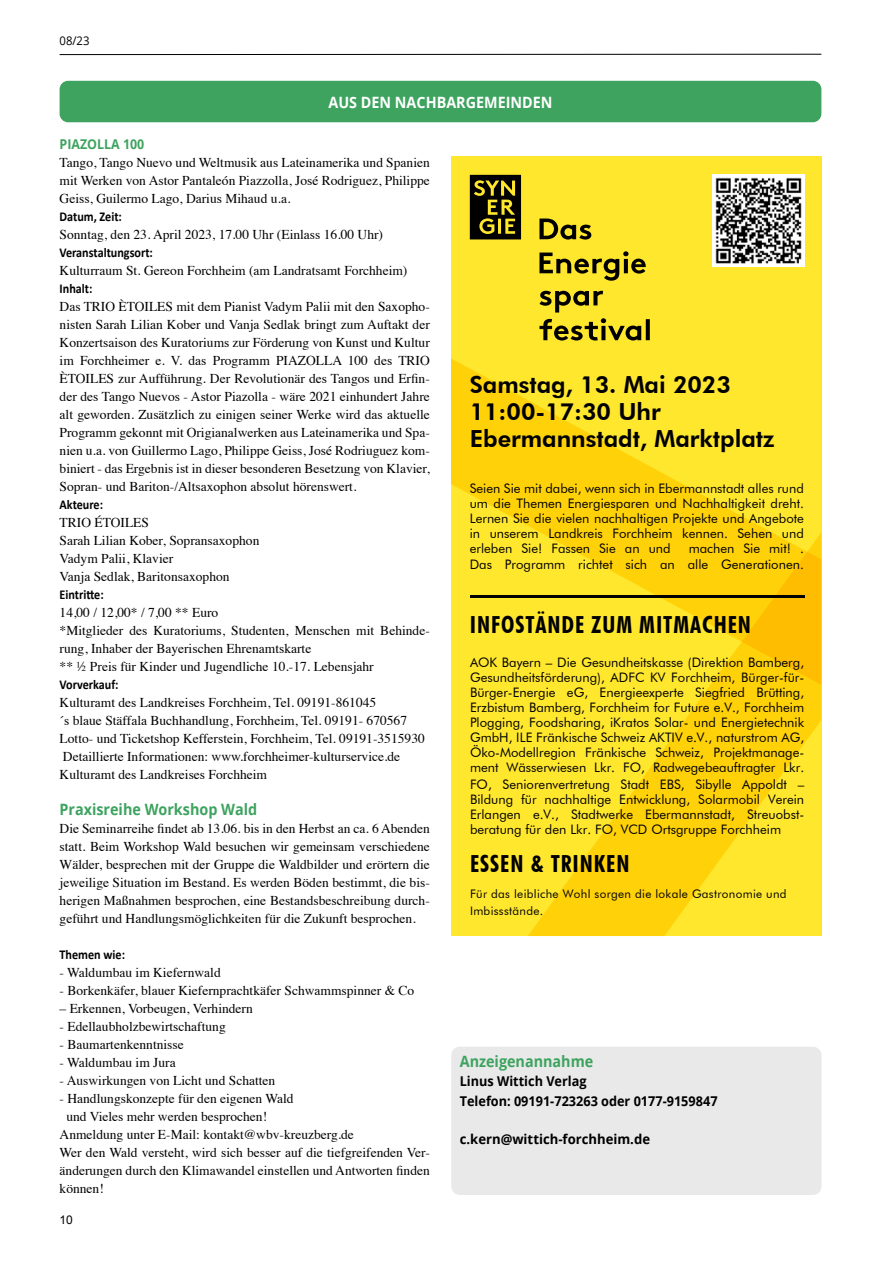
<style>
.page{position:relative;width:881px;height:1263px;background:#fff}
.page>*{position:absolute;margin:0;border:0;box-sizing:border-box;transform-origin:0 0}
.t1{font:800 23.55px/26.8px "Futura BT";color:#000}
.t2{font:700 condensed 23.55px "Futura BT";letter-spacing:.04em;color:#000}
.t3{font:700 15.6px "Open Sans";color:#3da35f;scale:.92 1}
.t4{font:700 15.6px "Open Sans";color:#fff;scale:.92 1}
.t5{font:13.5px/18px "Times";color:#000;text-align:justify}
.t6{font:700 13.5px "Calibri";color:#000;scale:.9 1}
.t7{font:700 13.5px/19.2px "Open Sans";color:#000;scale:.94 1}
.t8{font:700 13.5px "Open Sans";color:#000}
.t9{font:700 13.5px "Open Sans";color:#3da35f;scale:.92 1}
.t10{font:13.05px/15px "Futura BT";color:#000;text-align:justify}
.t11{font:12px "Open Sans";color:#000;scale:.94 1}
.t12{font:12px "Arial";color:#000}
.t13{font:11.85px/16.8px "Futura BT";letter-spacing:.025em;color:#000}
</style>
<div class="page">
<hr style="left:60px;top:54px;width:761px;height:1px;background:#000">
<div style="left:60px;top:81px;width:761px;height:41px;background:#3da35f;border-radius:9px"></div>
<div style="left:451px;top:156px;width:370px;height:780px;background:#ffe72e"></div>
<svg style="left:528px;top:685px;width:258px;height:251px"></svg>
<svg style="left:451px;top:359px;width:335px;height:326px"></svg>
<svg style="left:786px;top:174px;width:35px;height:594px"></svg>
<img style="left:712px;top:175px;width:91px;height:91px">
<hr style="left:470px;top:595px;width:334px;height:3px;background:#000">
<svg style="left:469px;top:175px;width:52px;height:64px"></svg>
<svg style="left:539px;top:251px;width:106px;height:30px"></svg>
<svg style="left:539px;top:218px;width:52px;height:22px"></svg>
<svg style="left:539px;top:291px;width:110px;height:49px"></svg>
<div style="left:451px;top:1047px;width:370px;height:148px;background:#e9e9e9;border-radius:9px"></div>
<p class="t11" style="left:60px;top:32px;width:33px">08/23</p>
<p class="t4" style="left:328px;top:91px;width:245px">AUS DEN NACHBARGEMEINDEN</p>
<p class="t9" style="left:60px;top:134px;width:94px">PIAZOLLA 100</p>
<p class="t5" style="left:60px;top:152px;width:371px">Tango, Tango Nuevo und Weltmusik aus Lateinamerika und Spanien mit Werken von Astor Pantaleón Piazzolla, José Rodriguez, Philippe Geiss, Guilermo Lago, Darius Mihaud u.a.</p>
<p class="t6" style="left:60px;top:207px;width:71px">Datum, Zeit:</p>
<p class="t5" style="left:60px;top:224px;width:325px">Sonntag, den 23. April 2023, 17.00 Uhr (Einlass 16.00 Uhr)</p>
<p class="t6" style="left:60px;top:243px;width:105px">Veranstaltungsort:</p>
<p class="t5" style="left:60px;top:260px;width:349px">Kulturraum St. Gereon Forchheim (am Landratsamt Forchheim)</p>
<p class="t6" style="left:60px;top:279px;width:38px">Inhalt:</p>
<p class="t5" style="left:60px;top:296px;width:371px">Das TRIO ÈTOILES mit dem Pianist Vadym Palii mit den Saxopho&shy;nisten Sarah Lilian Kober und Vanja Sedlak bringt zum Auftakt der Konzertsaison des Kuratoriums zur Förderung von Kunst und Kultur im Forchheimer e. V. das Programm PIAZOLLA 100 des TRIO ÈTOILES zur Aufführung. Der Revolutionär des Tangos und Erfin&shy;der des Tango Nuevos - Astor Piazolla - wäre 2021 einhundert Jahre alt geworden. Zusätzlich zu einigen seiner Werke wird das aktuelle Programm gekonnt mit Origianalwerken aus Lateinamerika und Spa&shy;nien u.a. von Guillermo Lago, Philippe Geiss, José Rodriuguez kom&shy;biniert - das Ergebnis ist in dieser besonderen Besetzung von Klavier, Sopran- und Bariton-/Altsaxophon absolut hörenswert.</p>
<p class="t6" style="left:60px;top:495px;width:50px">Akteure:</p>
<p class="t5" style="left:60px;top:512px;width:201px;text-align:left">TRIO ÉTOILES<br>Sarah Lilian Kober, Sopransaxophon<br>Vadym Palii, Klavier<br>Vanja Sedlak, Baritonsaxophon</p>
<p class="t6" style="left:60px;top:585px;width:51px">Eintritte:</p>
<p class="t5" style="left:60px;top:602px;width:371px;text-align:left">14,00 / 12,00* / 7,00 ** Euro<br>*Mitglieder des Kuratoriums, Studenten, Menschen mit Behinde&shy;rung, Inhaber der Bayerischen Ehrenamtskarte<br>** ½ Preis für Kinder und Jugendliche 10.-17. Lebensjahr</p>
<p class="t6" style="left:60px;top:675px;width:67px">Vorverkauf:</p>
<p class="t5" style="left:60px;top:692px;width:366px;text-align:left">Kulturamt des Landkreises Forchheim, Tel. 09191-861045<br>´s blaue Stäffala Buchhandlung, Forchheim, Tel. 09191- 670567<br>Lotto- und Ticketshop Kefferstein, Forchheim, Tel. 09191-3515930<br>Detaillierte Informationen: www.forchheimer-kulturservice.de Kulturamt des Landkreises Forchheim</p>
<p class="t3" style="left:60px;top:798px;width:216px">Praxisreihe Workshop Wald</p>
<p class="t5" style="left:60px;top:818px;width:371px">Die Seminarreihe findet ab 13.06. bis in den Herbst an ca. 6 Abenden statt. Beim Workshop Wald besuchen wir gemeinsam verschiedene Wälder, besprechen mit der Gruppe die Waldbilder und erörtern die jeweilige Situation im Bestand. Es werden Böden bestimmt, die bis&shy;herigen Maßnahmen besprochen, eine Bestandsbeschreibung durch&shy;geführt und Handlungsmöglichkeiten für die Zukunft besprochen.</p>
<p class="t6" style="left:60px;top:945px;width:74px">Themen wie:</p>
<p class="t5" style="left:60px;top:962px;width:163px">- Waldumbau im Kiefernwald</p>
<p class="t5" style="left:60px;top:980px;width:356px">- Borkenkäfer, blauer Kiefernprachtkäfer Schwammspinner &amp; Co</p>
<p class="t5" style="left:60px;top:998px;width:195px">– Erkennen, Vorbeugen, Verhindern</p>
<p class="t5" style="left:60px;top:1016px;width:168px">- Edellaubholzbewirtschaftung</p>
<p class="t5" style="left:60px;top:1034px;width:126px">- Baumartenkenntnisse</p>
<p class="t5" style="left:60px;top:1052px;width:118px">- Waldumbau im Jura</p>
<p class="t5" style="left:60px;top:1070px;width:217px">- Auswirkungen von Licht und Schatten</p>
<p class="t5" style="left:60px;top:1088px;width:235px">- Handlungskonzepte für den eigenen Wald</p>
<p class="t5" style="left:66px;top:1106px;width:202px">und Vieles mehr werden besprochen!</p>
<p class="t5" style="left:60px;top:1124px;width:296px">Anmeldung unter E-Mail: kontakt@wbv-kreuzberg.de</p>
<p class="t5" style="left:60px;top:1142px;width:371px">Wer den Wald versteht, wird sich besser auf die tiefgreifenden Ver-</p>
<p class="t5" style="left:60px;top:1160px;width:371px">änderungen durch den Klimawandel einstellen und Antworten finden</p>
<p class="t5" style="left:60px;top:1178px;width:46px">können!</p>
<p class="t12" style="left:60px;top:1212px;width:15px">10</p>
<h1 class="t1" style="left:469px;top:371px;width:306px">Samstag, 13. Mai 2023<br>11:00-17:30 Uhr<br>Ebermannstadt, Marktplatz</h1>
<p class="t10" style="left:469px;top:481px;width:335px">Seien Sie mit dabei, wenn sich in Ebermannstadt alles rund um die Themen Energiesparen und Nachhaltigkeit dreht.<br>Lernen Sie die vielen nachhaltigen Projekte und Angebote in unserem Landkreis Forchheim kennen. Sehen und erleben Sie! Fassen Sie an und</p>
<p class="t10" style="left:469px;top:541px;width:335px;text-align:right">machen Sie mit! .<br>Das Programm richtet sich an alle Generationen.</p>
<h1 class="t2" style="left:469px;top:610px;width:283px">INFOSTÄNDE ZUM MITMACHEN</h1>
<p class="t10" style="left:470px;top:655px;width:335px">AOK Bayern – Die Gesundheitskasse (Direktion Bamberg, Gesundheitsförderung), ADFC KV Forchheim, Bürger-für-Bürger-Energie eG, Energieexperte Siegfried Brütting, Erzbistum Bamberg, Forchheim for Future e.V., Forchheim Plogging, Foodsharing, iKratos Solar- und Energietechnik GmbH, ILE Fränkische Schweiz AKTIV e.V., naturstrom AG, Öko-Modellregion Fränkische Schweiz, Projektmanage&shy;ment Wässerwiesen Lkr. FO, Radwegebeauftragter Lkr.</p>
<p class="t10" style="left:470px;top:777px;width:335px">FO, Seniorenvertretung Stadt EBS, Sibylle Appoldt – Bildung für nachhaltige Entwicklung, Solarmobil Verein Erlangen e.V., Stadtwerke Ebermannstadt, Streuobst&shy;beratung für den Lkr. FO, VCD Ortsgruppe Forchheim</p>
<h1 class="t2" style="left:470px;top:850px;width:161px">ESSEN &amp; TRINKEN</h1>
<p class="t13" style="left:470px;top:886px;width:318px">Für das leibliche Wohl sorgen die lokale Gastronomie und<br>Imbissstände.</p>
<p class="t3" style="left:459px;top:1050px;width:147px">Anzeigenannahme</p>
<p class="t7" style="left:459px;top:1071px;width:276px">Linus Wittich Verlag<br>Telefon: 09191-723263 oder 0177-9159847</p>
<p class="t8" style="left:459px;top:1130px;width:192px">c.kern@wittich-forchheim.de</p>
</div>
